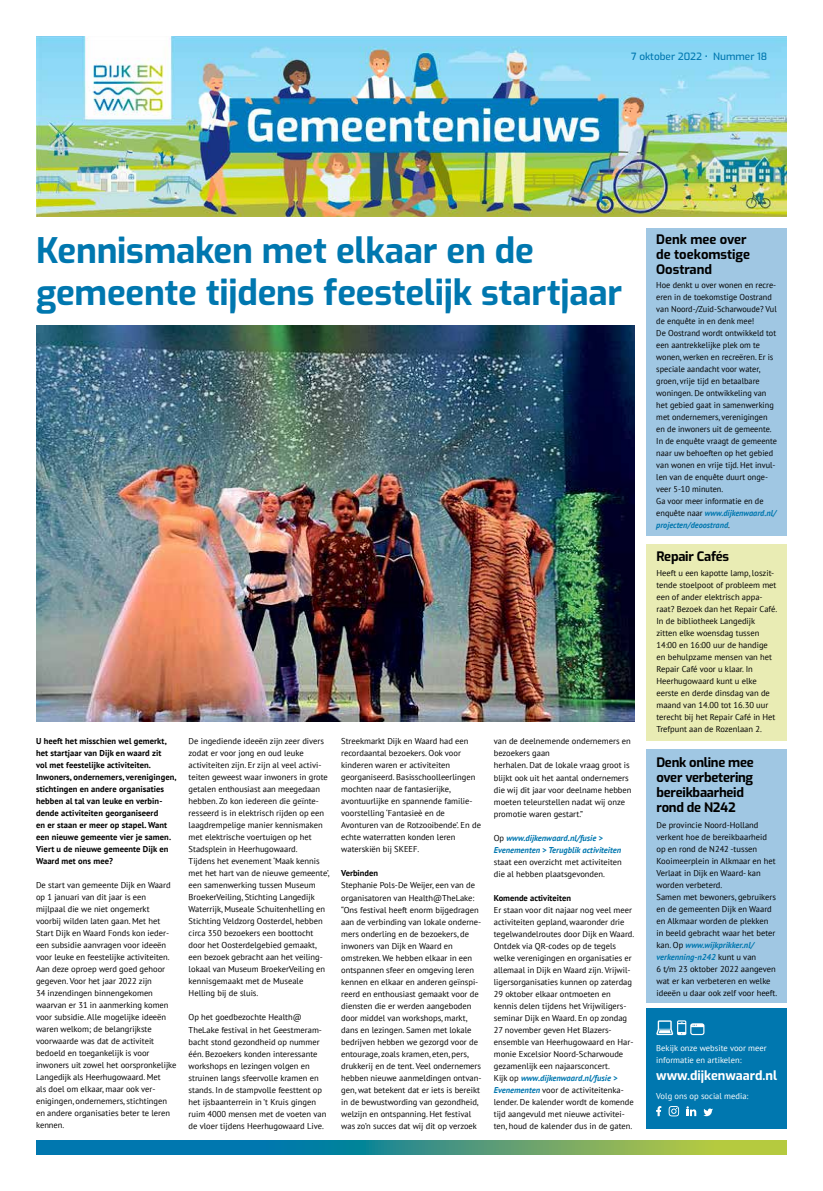
<style>
.page{position:relative;width:823px;height:1191px;background:#fff}
.page>*{position:absolute;margin:0;border:0;box-sizing:border-box;transform-origin:0 0}
.t1{font:700 35px/42px "Exo";letter-spacing:-.005em;color:#0077af}
.t2{font:700 13px/15px "Exo";letter-spacing:-.02em;color:#000}
.t3{font:700 13px/15px "Exo";color:#000}
.t4{font:700 12.7px "Exo";color:#fff}
.t5{font:500 10px "Exo";color:#0077af}
.t6{font:8.5px/12px "PT Sans";color:#000}
.t7{font:700 8.5px/12px "PT Sans";letter-spacing:.01em;color:#000}
.t8{font:8.5px/12px "PT Sans";color:#fff}
.t9{font:italic 700 8.5px/12px "PT Sans";color:#0077af}
.s1{font-weight:700;font-style:italic;color:#0077af}
.s2{font-weight:400;font-style:normal;color:#000}
</style>
<div class="page">
<img style="left:37px;top:36px;width:748px;height:180px">
<svg style="left:36px;top:1140px;width:750px;height:15px;background:#439583"></svg>
<div style="left:646px;top:228px;width:140px;height:308px;background:#a0c7e3"></div>
<div style="left:646px;top:749px;width:140px;height:254px;background:#a0c7e3"></div>
<div style="left:646px;top:1008px;width:140px;height:120px;background:#0077af"></div>
<svg style="left:656px;top:1020px;width:48px;height:15px"></svg>
<svg style="left:668px;top:1106px;width:10px;height:10px"></svg>
<svg style="left:686px;top:1106px;width:9px;height:10px"></svg>
<svg style="left:703px;top:1108px;width:9px;height:8px"></svg>
<svg style="left:656px;top:1106px;width:4px;height:10px"></svg>
<div style="left:646px;top:544px;width:140px;height:197px;background:#e9ecb4"></div>
<img style="left:36px;top:326px;width:598px;height:396px">
<p class="t5" style="left:630px;top:49px;width:137px">7 oktober 2022 • Nummer 18</p>
<h1 class="t1" style="left:36px;top:228px;width:587px">Kennismaken met elkaar en de gemeente tijdens feestelijk startjaar</h1>
<h2 class="t3" style="left:656px;top:231px;width:95px">Denk mee over de toekomstige<br>Oostrand</h2>
<p class="t6" style="left:656px;top:279px;width:122px">Hoe denkt u over wonen en recre&shy;ëren in de toekomstige Oostrand van Noord-/Zuid-Scharwoude? Vul de enquête in en denk mee!<br>De Oostrand wordt ontwikkeld tot een aantrekkelijke plek om te wonen, werken en recreëren. Er is speciale aandacht voor water, groen, vrije tijd en betaalbare woningen. De ontwikkeling van het gebied gaat in samenwerking met ondernemers, verenigingen en de inwoners uit de gemeente.<br>In de enquête vraagt de gemeente naar uw behoeften op het gebied van wonen en vrije tijd. Het invul&shy;len van de enquête duurt onge&shy;veer 5-10 minuten.<br>Ga voor meer informatie en de enquête naar <span class="s1">www.dijkenwaard.nl/ projecten/deoostrand</span>.</p>
<h2 class="t2" style="left:656px;top:548px;width:74px">Repair Cafés</h2>
<p class="t6" style="left:656px;top:567px;width:122px">Heeft u een kapotte lamp, loszit&shy;tende stoelpoot of probleem met een of ander elektrisch appa&shy;raat? Bezoek dan het Repair Café.<br>In de bibliotheek Langedijk zitten elke woensdag tussen<br>14:00 en 16:00 uur de handige en behulpzame mensen van het<br>Repair Café voor u klaar. In<br>Heerhugowaard kunt u elke eerste en derde dinsdag van de maand van 14.00 tot 16.30 uur terecht bij het Repair Café in Het<br>Trefpunt aan de Rozenlaan 2.</p>
<p class="t7" style="left:36px;top:735px;width:142px">U heeft het misschien wel gemerkt, het startjaar van Dijk en waard zit<br>vol met feestelijke activiteiten.<br>Inwoners, ondernemers, verenigingen, stichtingen en andere organisaties hebben al tal van leuke en verbin&shy;dende activiteiten georganiseerd<br>en er staan er meer op stapel. Want een nieuwe gemeente vier je samen.<br>Viert u de nieuwe gemeente Dijk en Waard met ons mee?</p>
<p class="t6" style="left:36px;top:879px;width:142px">De start van gemeente Dijk en Waard op 1 januari van dit jaar is een mijlpaal die we niet ongemerkt voorbij wilden laten gaan. Met het Start Dijk en Waard Fonds kon ieder&shy;een subsidie aanvragen voor ideeën voor leuke en feestelijke activiteiten.<br>Aan deze oproep werd goed gehoor gegeven. Voor het jaar 2022 zijn<br>34 inzendingen binnengekomen waarvan er 31 in aanmerking komen voor subsidie. Alle mogelijke ideeën waren welkom; de belangrijkste voorwaarde was dat de activiteit bedoeld en toegankelijk is voor inwoners uit zowel het oorspronkelijke Langedijk als Heerhugowaard. Met<br>als doel om elkaar, maar ook ver&shy;enigingen, ondernemers, stichtingen en andere organisaties beter te leren kennen.</p>
<p class="t6" style="left:188px;top:735px;width:142px">De ingediende ideeën zijn zeer divers zodat er voor jong en oud leuke activiteiten zijn. Er zijn al veel activi&shy;teiten geweest waar inwoners in grote getalen enthousiast aan meegedaan hebben. Zo kon iedereen die geïnte&shy;resseerd is in elektrisch rijden op een laagdrempelige manier kennismaken met elektrische voertuigen op het Stadsplein in Heerhugowaard.<br>Tijdens het evenement ‘Maak kennis met het hart van de nieuwe gemeente’, een samenwerking tussen Museum BroekerVeiling, Stichting Langedijk Waterrijk, Museale Schuitenhelling en Stichting Veldzorg Oosterdel, hebben circa 350 bezoekers een boottocht door het Oosterdelgebied gemaakt, een bezoek gebracht aan het veiling&shy;lokaal van Museum BroekerVeiling en kennisgemaakt met de Museale Helling bij de sluis.</p>
<p class="t6" style="left:188px;top:1011px;width:139px">Op het goedbezochte Health@ TheLake festival in het Geestmeram&shy;bacht stond gezondheid op nummer één. Bezoekers konden interessante workshops en lezingen volgen en struinen langs sfeervolle kramen en stands. In de stampvolle feesttent op het ijsbaanterrein in ’t Kruis gingen ruim 4000 mensen met de voeten van de vloer tijdens Heerhugowaard Live.</p>
<p class="t6" style="left:341px;top:735px;width:141px">Streekmarkt Dijk en Waard had een recordaantal bezoekers. Ook voor kinderen waren er activiteiten georganiseerd. Basisschoolleerlingen mochten naar de fantasierijke, avontuurlijke en spannende familie&shy;voorstelling ‘Fantasieè en de Avonturen van de Rotzooibende’. En de echte waterratten konden leren waterskiën bij SKEEF.</p>
<p class="t7" style="left:341px;top:867px;width:38px">Verbinden</p>
<p class="t6" style="left:341px;top:879px;width:142px">Stephanie Pols-De Weijer, een van de organisatoren van Health@TheLake: “Ons festival heeft enorm bijgedragen aan de verbinding van lokale onderne&shy;mers onderling en de bezoekers, de inwoners van Dijk en Waard en omstreken. We hebben elkaar in een ontspannen sfeer en omgeving leren kennen en elkaar en anderen geïnspi&shy;reerd en enthousiast gemaakt voor de diensten die er werden aangeboden door middel van workshops, markt, dans en lezingen. Samen met lokale bedrijven hebben we gezorgd voor de entourage, zoals kramen, eten, pers, drukkerij en de tent. Veel ondernemers hebben nieuwe aanmeldingen ontvan&shy;gen, wat betekent dat er iets is bereikt in de bewustwording van gezondheid, welzijn en ontspanning. Het festival was zo’n succes dat wij dit op verzoek</p>
<p class="t6" style="left:493px;top:735px;width:139px">van de deelnemende ondernemers en bezoekers gaan<br>herhalen. Dat de lokale vraag groot is blijkt ook uit het aantal ondernemers die wij dit jaar voor deelname hebben moeten teleurstellen nadat wij onze promotie waren gestart.”</p>
<p class="t9" style="left:493px;top:831px;width:129px"><span class="s2">Op</span> www.dijkenwaard.nl/fusie &gt;<br>Evenementen &gt; Terugblik activiteiten</p>
<p class="t6" style="left:493px;top:855px;width:129px">staat een overzicht met activiteiten die al hebben plaatsgevonden.</p>
<p class="t7" style="left:493px;top:891px;width:79px">Komende activiteiten</p>
<p class="t6" style="left:493px;top:903px;width:142px">Er staan voor dit najaar nog veel meer activiteiten gepland, waaronder drie tegelwandelroutes door Dijk en Waard.<br>Ontdek via QR-codes op de tegels welke verenigingen en organisaties er allemaal in Dijk en Waard zijn. Vrijwil&shy;ligersorganisaties kunnen op zaterdag 29 oktober elkaar ontmoeten en kennis delen tijdens het Vrijwiligers&shy;seminar Dijk en Waard. En op zondag 27 november geven Het Blazers&shy;ensemble van Heerhugowaard en Har&shy;monie Excelsior Noord-Scharwoude gezamenlijk een najaarsconcert.<br>Kijk op <span class="s1">www.dijkenwaard.nl/fusie &gt; Evenementen</span> voor de activiteitenka&shy;lender. De kalender wordt de komende tijd aangevuld met nieuwe activitei&shy;ten, houd de kalender dus in de gaten.</p>
<h2 class="t2" style="left:656px;top:754px;width:99px">Denk online mee over verbetering bereikbaarheid rond de N242</h2>
<p class="t6" style="left:656px;top:819px;width:122px">De provincie Noord-Holland verkent hoe de bereikbaarheid op en rond de N242 -tussen<br>Kooimeerplein in Alkmaar en het<br>Verlaat in Dijk en Waard- kan worden verbeterd.<br>Samen met bewoners, gebruikers en de gemeenten Dijk en Waard en Alkmaar worden de plekken in beeld gebracht waar het beter kan. Op <span class="s1">www.wijkprikker.nl/ verkenning-n242</span> kunt u van<br>6 t/m 23 oktober 2022 aangeven wat er kan verbeteren en welke ideeën u daar ook zelf voor heeft.</p>
<p class="t8" style="left:656px;top:1041px;width:112px">Bekijk onze website voor meer informatie en artikelen:</p>
<p class="t8" style="left:656px;top:1089px;width:94px">Volg ons op social media:</p>
<h3 class="t4" style="left:656px;top:1066px;width:122px">www.dijkenwaard.nl</h3>
</div>
